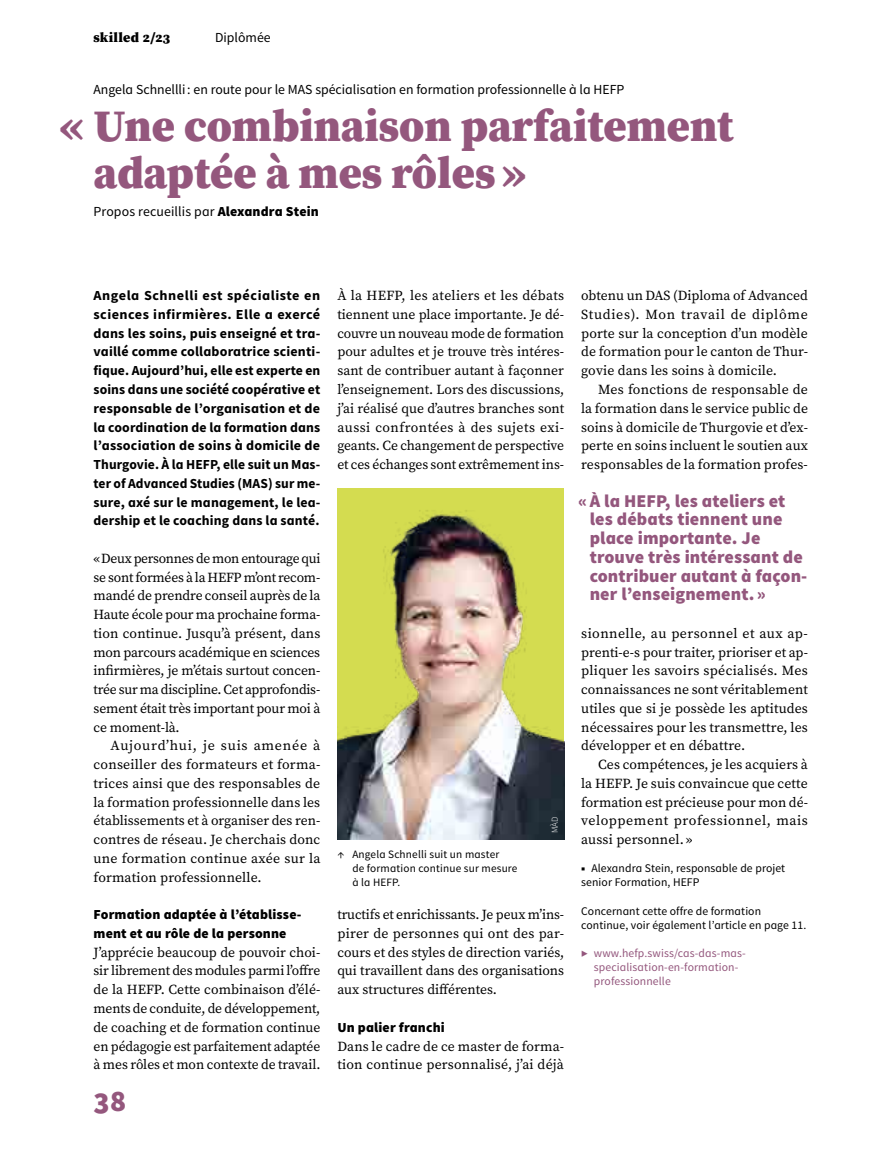
<style>
.page{position:relative;width:876px;height:1157px;background:#fff}
.page>*{position:absolute;margin:0;border:0;box-sizing:border-box;transform-origin:0 0}
.H1-Titel-Artikel{font:900 45px/46.8px "Source Serif Pro";color:#94577d}
.t1{font:900 30px "Source Sans Pro";color:#94577d}
.t2{font:900 18px/18.8px "Source Sans Pro";letter-spacing:.005em;color:#94577d}
.P-Lauftext-ohne-Einzug{font:13.8px/18.8px "Source Serif Pro";letter-spacing:-.005em;color:#000;text-align:justify}
.P-Lauftext{font:13.8px/18.8px "Source Serif Pro";letter-spacing:.01em;color:#000;text-align:justify}
.P-Lead{font:700 13.8px/18.8px "Source Sans Pro";letter-spacing:.01em;color:#000;text-align:justify}
.H2-Kolumnentitel{font:13.8px "Source Sans Pro";color:#000}
.P-Zwischentitel{font:900 13.8px/18.8px "Source Sans Pro";letter-spacing:.01em;color:#000}
.P-Autor{font:13.8px "Source Sans Pro";letter-spacing:.01em;color:#000}
.H2-Kolumnentitel-2{font:900 13.8px "Source Serif Pro";letter-spacing:.02em;color:#000}
.P-Infos-nach-Text{font:11.7px/14.1px "Source Sans Pro";letter-spacing:.01em;color:#000}
.P-www-Links-nach-Text{font:11.7px/14.1px "Source Sans Pro";letter-spacing:.01em;color:#94577d}
.t3{font:11.25px/14.1px "Source Sans Pro";letter-spacing:.015em;color:#000}
.t4{font:300 9px "Source Sans Pro";color:#fff}
.s1{font-weight:900}
</style>
<div class="page">
<img style="left:337px;top:488px;width:227px;height:351px">
<h5 class="H2-Kolumnentitel-2" style="left:94px;top:28px;width:78px">skilled 2/23</h5>
<h5 class="H2-Kolumnentitel" style="left:215px;top:29px;width:57px">Diplômée</h5>
<h5 class="H2-Kolumnentitel" style="left:94px;top:81px;width:532px">Angela Schnellli : en route pour le MAS spécialisation en formation professionnelle à la HEFP</h5>
<p class="H1-Titel-Artikel" style="left:94px;top:101px;width:641px;text-indent:-34px">« Une combinaison parfaitement adaptée à mes rôles»</p>
<p class="P-Autor" style="left:94px;top:203px;width:227px">Propos recueillis par <span class="s1">Alexandra Stein</span></p>
<p class="P-Lead" style="left:94px;top:286px;width:228px">Angela Schnelli est spécialiste en sciences infirmières. Elle a exercé dans les soins, puis enseigné et tra&shy;vaillé comme collaboratrice scienti&shy;fique. Aujourd’hui, elle est experte en soins dans une société coopérative et responsable de l’organisation et de la coordination de la formation dans l’association de soins à domicile de Thurgovie. À la HEFP, elle suit un Mas&shy;ter of Advanced Studies (MAS) sur me&shy;sure, axé sur le management, le lea&shy;dership et le coaching dans la santé.</p>
<p class="P-Lauftext-ohne-Einzug" style="left:94px;top:549px;width:228px">«Deux personnes de mon entourage qui se sont formées à la HEFP m’ont recom&shy;mandé de prendre conseil auprès de la Haute école pour ma prochaine forma&shy;tion continue. Jusqu’à présent, dans mon parcours académique en sciences infirmières, je m’étais surtout concen&shy;trée sur ma discipline. Cet approfondis&shy;sement était très important pour moi à ce moment-là.</p>
<p class="P-Lauftext" style="left:94px;top:736px;width:228px;text-indent:17px">Aujourd’hui, je suis amenée à conseiller des formateurs et forma&shy;trices ainsi que des responsables de la formation professionnelle dans les établissements et à organiser des ren&shy;contres de réseau. Je cherchais donc une formation continue axée sur la formation professionnelle.</p>
<h6 class="P-Zwischentitel" style="left:94px;top:905px;width:209px">Formation adaptée à l’établisse&shy;ment et au rôle de la personne</h6>
<p class="P-Lauftext-ohne-Einzug" style="left:94px;top:942px;width:228px">J’apprécie beaucoup de pouvoir choi&shy;sir librement des modules parmi l’offre de la HEFP. Cette combinaison d’élé&shy;ments de conduite, de développement, de coaching et de formation continue en pédagogie est parfaitement adaptée à mes rôles et mon contexte de travail.</p>
<h2 class="t1" style="left:94px;top:1082px;width:34px">38</h2>
<p class="P-Lauftext-ohne-Einzug" style="left:337px;top:286px;width:228px">À la HEFP, les ateliers et les débats tiennent une place importante. Je dé&shy;couvre un nouveau mode de formation pour adultes et je trouve très intéres&shy;sant de contribuer autant à façonner l’enseignement. Lors des discussions, j’ai réalisé que d’autres branches sont aussi confrontées à des sujets exi&shy;geants. Ce changement de perspective et ces échanges sont extrêmement ins-</p>
<p class="t3" style="left:352px;top:847px;width:167px;text-indent:-15px">↑ Angela Schnelli suit un master<br>de formation continue sur mesure à la HEFP.</p>
<p class="t4" style="left:549px;top:833px;width:18px;rotate:-90deg">MÀD</p>
<p class="P-Lauftext-ohne-Einzug" style="left:337px;top:905px;width:228px">tructifs et enrichissants. Je peux m’ins&shy;pirer de personnes qui ont des par&shy;cours et des styles de direction variés, qui travaillent dans des organisations aux structures différentes.</p>
<h6 class="P-Zwischentitel" style="left:337px;top:1018px;width:109px">Un palier franchi</h6>
<p class="P-Lauftext-ohne-Einzug" style="left:337px;top:1036px;width:228px">Dans le cadre de ce master de forma&shy;tion continue personnalisé, j’ai déjà</p>
<p class="P-Lauftext-ohne-Einzug" style="left:581px;top:286px;width:228px">obtenu un DAS (Diploma of Advanced Studies). Mon travail de diplôme porte sur la conception d’un modèle de formation pour le canton de Thur&shy;govie dans les soins à domicile.</p>
<p class="P-Lauftext" style="left:581px;top:380px;width:228px;text-indent:17px">Mes fonctions de responsable de la formation dans le service public de soins à domicile de Thurgovie et d’ex&shy;perte en soins incluent le soutien aux responsables de la formation profes-</p>
<h3 class="t2" style="left:590px;top:492px;width:219px;text-indent:-11px">« À la HEFP, les ateliers et les débats tiennent une place importante. Je trouve très intéressant de contribuer autant à façon&shy;ner l’enseignement. »</h3>
<p class="P-Lauftext" style="left:581px;top:624px;width:228px">sionnelle, au personnel et aux ap&shy;prenti-e-s pour traiter, prioriser et ap&shy;pliquer les savoirs spécialisés. Mes connaissances ne sont véritablement utiles que si je possède les aptitudes nécessaires pour les transmettre, les développer et en débattre.</p>
<p class="P-Lauftext" style="left:581px;top:755px;width:228px;text-indent:17px">Ces compétences, je les acquiers à la HEFP. Je suis convaincue que cette formation est précieuse pour mon dé&shy;veloppement professionnel, mais aussi personnel. »</p>
<p class="P-Infos-nach-Text" style="left:581px;top:861px;width:206px"><span class="s1">■</span> Alexandra Stein, responsable de projet senior Formation, HEFP</p>
<p class="P-Infos-nach-Text" style="left:581px;top:903px;width:227px">Concernant cette offre de formation continue, voir également l’article en page 11.</p>
<p class="P-www-Links-nach-Text" style="left:594px;top:946px;width:154px;text-indent:-13px">▶ www.hefp.swiss/cas-das-mas&shy;specialisation-en-formation&shy;professionnelle</p>
</div>
